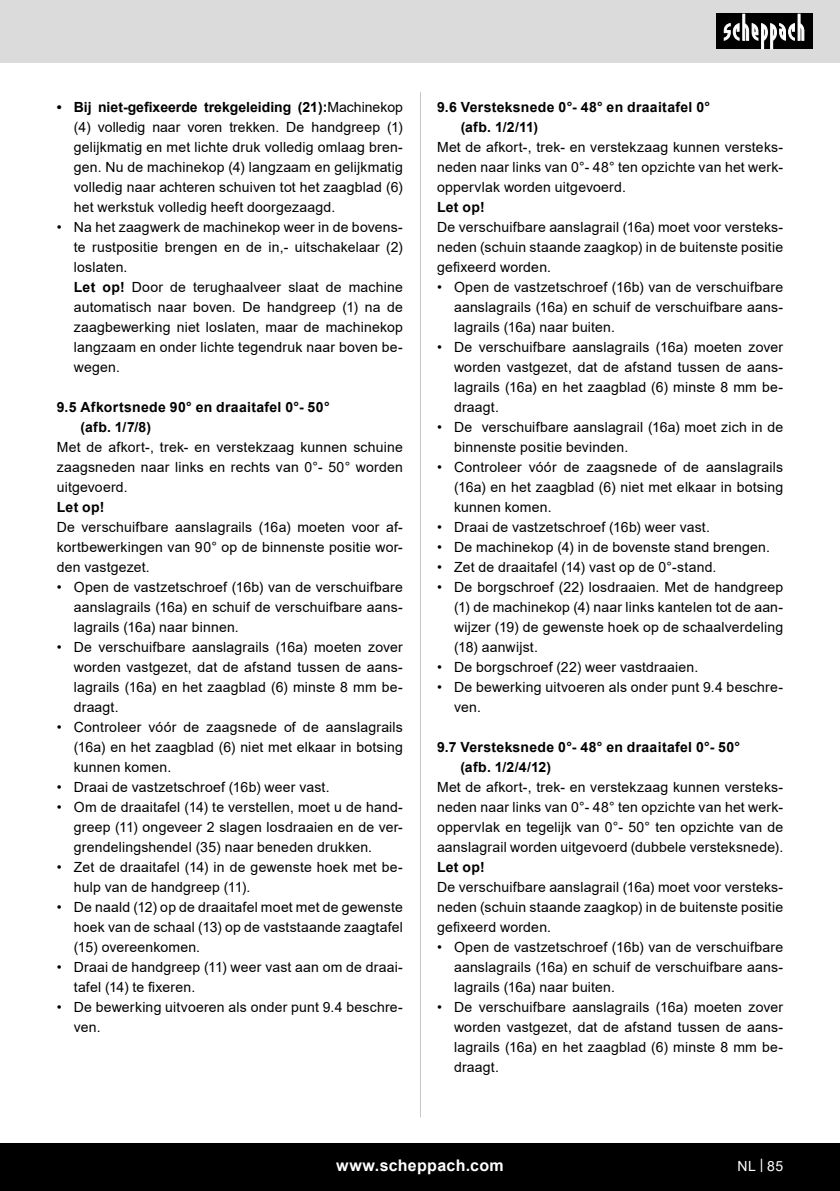
<style>
.page{position:relative;width:840px;height:1191px;background:#fff}
.page>*{position:absolute;margin:0;border:0;box-sizing:border-box;transform-origin:0 0}
.t1{font:700 16px "Arial";letter-spacing:.02em;color:#fff}
.t2{font:14px/20px "Arial";letter-spacing:.015em;color:#000;text-align:justify}
.t3{font:700 14px/20px "Arial";letter-spacing:.02em;color:#000}
.t4{font:14px "Arial";color:#fff}
.s1{font-weight:700}
</style>
<div class="page">
<div style="left:0;top:0;width:839px;height:63px;background:#dbdbdb"></div>
<div style="left:0;top:1143px;width:839px;height:48px;background:#000"></div>
<div style="left:716px;top:14px;width:96px;height:35px;background:#000"></div>
<svg style="left:723px;top:14px;width:81px;height:35px"></svg>
<hr style="left:420px;top:92px;width:1px;height:1025px;background:#c7c7c7">
<p class="t2" style="left:74px;top:97px;width:330px;text-indent:-17px"><span class="s1">• Bij niet-gefixeerde trekgeleiding (21):</span>Machinekop (4) volledig naar voren trekken. De handgreep (1) gelijkmatig en met lichte druk volledig omlaag bren&shy;gen. Nu de machinekop (4) langzaam en gelijkmatig volledig naar achteren schuiven tot het zaagblad (6) het werkstuk volledig heeft doorgezaagd.</p>
<p class="t2" style="left:74px;top:217px;width:330px;text-indent:-17px">• Na het zaagwerk de machinekop weer in de bovens&shy;te rustpositie brengen en de in,- uitschakelaar (2) loslaten.</p>
<p class="t2" style="left:74px;top:277px;width:330px"><span class="s1">Let op!</span> Door de terughaalveer slaat de machine automatisch naar boven. De handgreep (1) na de zaagbewerking niet loslaten, maar de machinekop langzaam en onder lichte tegendruk naar boven be&shy;wegen.</p>
<p class="t3" style="left:80px;top:397px;width:250px;text-indent:-24px">9.5 Afkortsnede 90° en draaitafel 0°- 50° (afb. 1/7/8)</p>
<p class="t2" style="left:57px;top:437px;width:347px">Met de afkort-, trek- en verstekzaag kunnen schuine zaagsneden naar links en rechts van 0°- 50° worden uitgevoerd.</p>
<p class="t3" style="left:57px;top:497px;width:49px">Let op!</p>
<p class="t2" style="left:57px;top:517px;width:347px">De verschuifbare aanslagrails (16a) moeten voor af&shy;kortbewerkingen van 90° op de binnenste positie wor&shy;den vastgezet.</p>
<p class="t2" style="left:74px;top:577px;width:330px;text-indent:-17px">• Open de vastzetschroef (16b) van de verschuifbare aanslagrails (16a) en schuif de verschuifbare aans&shy;lagrails (16a) naar binnen.</p>
<p class="t2" style="left:74px;top:637px;width:330px;text-indent:-17px">• De verschuifbare aanslagrails (16a) moeten zover worden vastgezet, dat de afstand tussen de aans&shy;lagrails (16a) en het zaagblad (6) minste 8 mm be&shy;draagt.</p>
<p class="t2" style="left:74px;top:717px;width:330px;text-indent:-17px">• Controleer vóór de zaagsnede of de aanslagrails (16a) en het zaagblad (6) niet met elkaar in botsing kunnen komen.</p>
<p class="t2" style="left:57px;top:777px;width:274px">• Draai de vastzetschroef (16b) weer vast.</p>
<p class="t2" style="left:74px;top:797px;width:330px;text-indent:-17px">• Om de draaitafel (14) te verstellen, moet u de hand&shy;greep (11) ongeveer 2 slagen losdraaien en de ver&shy;grendelingshendel (35) naar beneden drukken.</p>
<p class="t2" style="left:74px;top:857px;width:330px;text-indent:-17px">• Zet de draaitafel (14) in de gewenste hoek met be&shy;hulp van de handgreep (11).</p>
<p class="t2" style="left:74px;top:897px;width:330px;text-indent:-17px">• De naald (12) op de draaitafel moet met de gewenste hoek van de schaal (13) op de vaststaande zaagtafel (15) overeenkomen.</p>
<p class="t2" style="left:74px;top:957px;width:330px;text-indent:-17px">• Draai de handgreep (11) weer vast aan om de draai&shy;tafel (14) te fixeren.</p>
<p class="t2" style="left:74px;top:997px;width:330px;text-indent:-17px">• De bewerking uitvoeren als onder punt 9.4 beschre&shy;ven.</p>
<p class="t3" style="left:460px;top:97px;width:251px;text-indent:-24px">9.6 Versteksnede 0°- 48° en draaitafel 0° (afb. 1/2/11)</p>
<p class="t2" style="left:437px;top:137px;width:347px">Met de afkort-, trek- en verstekzaag kunnen versteks&shy;neden naar links van 0°- 48° ten opzichte van het werk&shy;oppervlak worden uitgevoerd.</p>
<p class="t3" style="left:437px;top:197px;width:49px">Let op!</p>
<p class="t2" style="left:437px;top:217px;width:347px">De verschuifbare aanslagrail (16a) moet voor versteks&shy;neden (schuin staande zaagkop) in de buitenste positie gefixeerd worden.</p>
<p class="t2" style="left:454px;top:277px;width:330px;text-indent:-17px">• Open de vastzetschroef (16b) van de verschuifbare aanslagrails (16a) en schuif de verschuifbare aans&shy;lagrails (16a) naar buiten.</p>
<p class="t2" style="left:454px;top:337px;width:330px;text-indent:-17px">• De verschuifbare aanslagrails (16a) moeten zover worden vastgezet, dat de afstand tussen de aans&shy;lagrails (16a) en het zaagblad (6) minste 8 mm be&shy;draagt.</p>
<p class="t2" style="left:454px;top:417px;width:330px;text-indent:-17px">• De verschuifbare aanslagrail (16a) moet zich in de binnenste positie bevinden.</p>
<p class="t2" style="left:454px;top:457px;width:330px;text-indent:-17px">• Controleer vóór de zaagsnede of de aanslagrails (16a) en het zaagblad (6) niet met elkaar in botsing kunnen komen.</p>
<p class="t2" style="left:437px;top:517px;width:274px">• Draai de vastzetschroef (16b) weer vast.</p>
<p class="t2" style="left:437px;top:537px;width:334px">• De machinekop (4) in de bovenste stand brengen.</p>
<p class="t2" style="left:437px;top:557px;width:281px">• Zet de draaitafel (14) vast op de 0°-stand.</p>
<p class="t2" style="left:454px;top:577px;width:330px;text-indent:-17px">• De borgschroef (22) losdraaien. Met de handgreep (1) de machinekop (4) naar links kantelen tot de aan&shy;wijzer (19) de gewenste hoek op de schaalverdeling (18) aanwijst.</p>
<p class="t2" style="left:437px;top:657px;width:263px">• De borgschroef (22) weer vastdraaien.</p>
<p class="t2" style="left:454px;top:677px;width:330px;text-indent:-17px">• De bewerking uitvoeren als onder punt 9.4 beschre&shy;ven.</p>
<p class="t3" style="left:460px;top:737px;width:281px;text-indent:-23px">9.7 Versteksnede 0°- 48° en draaitafel 0°- 50° (afb. 1/2/4/12)</p>
<p class="t2" style="left:437px;top:777px;width:347px">Met de afkort-, trek- en verstekzaag kunnen versteks&shy;neden naar links van 0°- 48° ten opzichte van het werk&shy;oppervlak en tegelijk van 0°- 50° ten opzichte van de aanslagrail worden uitgevoerd (dubbele versteksnede).</p>
<p class="t3" style="left:437px;top:857px;width:49px">Let op!</p>
<p class="t2" style="left:437px;top:877px;width:347px">De verschuifbare aanslagrail (16a) moet voor versteks&shy;neden (schuin staande zaagkop) in de buitenste positie gefixeerd worden.</p>
<p class="t2" style="left:454px;top:937px;width:330px;text-indent:-17px">• Open de vastzetschroef (16b) van de verschuifbare aanslagrails (16a) en schuif de verschuifbare aans&shy;lagrails (16a) naar buiten.</p>
<p class="t2" style="left:454px;top:997px;width:330px;text-indent:-17px">• De verschuifbare aanslagrails (16a) moeten zover worden vastgezet, dat de afstand tussen de aans&shy;lagrails (16a) en het zaagblad (6) minste 8 mm be&shy;draagt.</p>
<p class="t1" style="left:336px;top:1154px;width:169px">www.scheppach.com</p>
<p class="t4" style="left:737px;top:1156px;width:47px">NL | 85</p>
</div>
